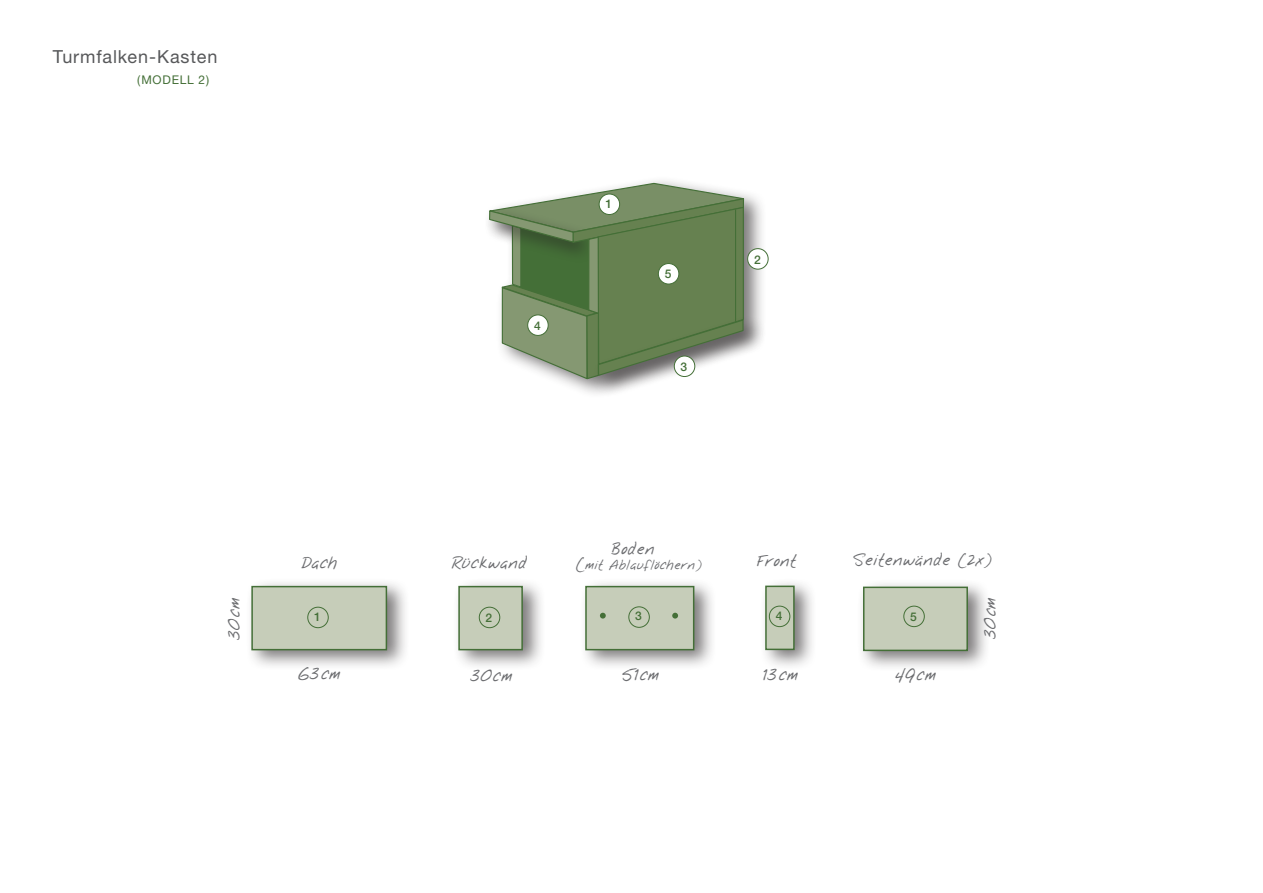
<style>
.page{position:relative;width:1263px;height:893px;background:#fff}
.page>*{position:absolute;margin:0;border:0;box-sizing:border-box;transform-origin:0 0}
.t1{font:18px "Helvetica Neue";letter-spacing:.05em;color:#57585a}
.t2{font:15px "Nabu Note";color:#6c6d70}
.t3{font:12px "Nabu Note";color:#6c6d70}
.t4{font:500 12px "Helvetica Neue";color:#446f37}
.t5{font:12px "Helvetica Neue";letter-spacing:.065em;color:#446f37}
.s1{font-size:15px}
</style>
<div class="page">
<div style="left:579px;top:577px;width:145px;height:100px;background:#231f20;opacity:.6"></div>
<div style="left:585px;top:586px;width:109px;height:64px;background:#c6cdb9;border:2px solid #446f37"></div>
<div style="left:759px;top:577px;width:65px;height:100px;background:#231f20;opacity:.6"></div>
<div style="left:765px;top:586px;width:30px;height:64px;background:#c6cdb9;border:2px solid #446f37"></div>
<div style="left:857px;top:578px;width:140px;height:100px;background:#231f20;opacity:.6"></div>
<div style="left:863px;top:587px;width:105px;height:64px;background:#c6cdb9;border:2px solid #446f37"></div>
<div style="left:245px;top:577px;width:171px;height:100px;background:#231f20;opacity:.6"></div>
<div style="left:251px;top:586px;width:136px;height:64px;background:#c6cdb9;border:2px solid #446f37"></div>
<div style="left:452px;top:577px;width:100px;height:100px;background:#231f20;opacity:.6"></div>
<div style="left:458px;top:586px;width:65px;height:64px;background:#c6cdb9;border:2px solid #446f37"></div>
<div style="left:592px;top:313px;width:192px;height:93px;background:#231f20;opacity:.6"></div>
<svg style="left:488px;top:182px;width:261px;height:198px;background:#839874"></svg>
<div style="left:599px;top:194px;width:21px;height:21px;background:#fff;border-radius:50%"></div>
<div style="left:599px;top:194px;width:21px;height:21px;border:1px solid #446f37;border-radius:50%"></div>
<div style="left:528px;top:315px;width:20px;height:20px;background:#fff;border-radius:50%"></div>
<div style="left:527px;top:315px;width:22px;height:21px;border:1px solid #446f37;border-radius:50%"></div>
<div style="left:674px;top:356px;width:21px;height:21px;background:#fff;border-radius:50%"></div>
<div style="left:674px;top:356px;width:21px;height:21px;border:1px solid #446f37;border-radius:50%"></div>
<div style="left:658px;top:264px;width:21px;height:20px;background:#fff;border-radius:50%"></div>
<div style="left:658px;top:263px;width:21px;height:21px;border:1px solid #446f37;border-radius:50%"></div>
<div style="left:747px;top:248px;width:21px;height:22px;border:1px solid #446f37;border-radius:50%"></div>
<div style="left:628px;top:606px;width:22px;height:22px;border:1px solid #446f37;border-radius:50%"></div>
<div style="left:769px;top:606px;width:21px;height:21px;border:1px solid #446f37;border-radius:50%"></div>
<div style="left:903px;top:606px;width:22px;height:21px;border:1px solid #446f37;border-radius:50%"></div>
<div style="left:307px;top:607px;width:22px;height:21px;border:1px solid #446f37;border-radius:50%"></div>
<div style="left:479px;top:607px;width:21px;height:21px;border:1px solid #446f37;border-radius:50%"></div>
<svg style="left:600px;top:613px;width:6px;height:6px"></svg>
<svg style="left:672px;top:613px;width:6px;height:6px"></svg>
<hr style="left:735px;top:210px;width:1px;height:112px;background:#446f37">
<p class="t1" style="left:53px;top:45px;width:166px">Turmfalken-Kasten</p>
<p class="t5" style="left:137px;top:72px;width:74px">(Modell 2)</p>
<p class="t4" style="left:534px;top:318px;width:8px">4</p>
<p class="t4" style="left:605px;top:197px;width:8px">1</p>
<p class="t4" style="left:665px;top:267px;width:8px">5</p>
<p class="t4" style="left:681px;top:359px;width:8px">3</p>
<p class="t4" style="left:754px;top:252px;width:8px">2</p>
<p class="t2" style="left:227px;top:640px;width:44px;rotate:-90deg">30cm</p>
<p class="t2" style="left:611px;top:541px;width:45px">Boden</p>
<p class="t3" style="left:576px;top:558px;width:128px"><span class="s1">(</span>mit Ablauflöchern)</p>
<p class="t2" style="left:301px;top:555px;width:38px">Dach</p>
<p class="t2" style="left:452px;top:555px;width:77px">Rückwand</p>
<p class="t2" style="left:757px;top:553px;width:41px">Front</p>
<p class="t2" style="left:853px;top:552px;width:140px">Seitenwände (2x)</p>
<p class="t4" style="left:314px;top:609px;width:8px">1</p>
<p class="t4" style="left:486px;top:611px;width:8px">2</p>
<p class="t4" style="left:635px;top:609px;width:8px">3</p>
<p class="t4" style="left:776px;top:608px;width:8px">4</p>
<p class="t4" style="left:910px;top:610px;width:8px">5</p>
<p class="t2" style="left:298px;top:666px;width:45px">63cm</p>
<p class="t2" style="left:471px;top:668px;width:44px">30cm</p>
<p class="t2" style="left:622px;top:667px;width:39px">51cm</p>
<p class="t2" style="left:763px;top:667px;width:37px">13cm</p>
<p class="t2" style="left:896px;top:667px;width:42px">49cm</p>
<p class="t2" style="left:983px;top:639px;width:44px;rotate:-90deg">30cm</p>
</div>
